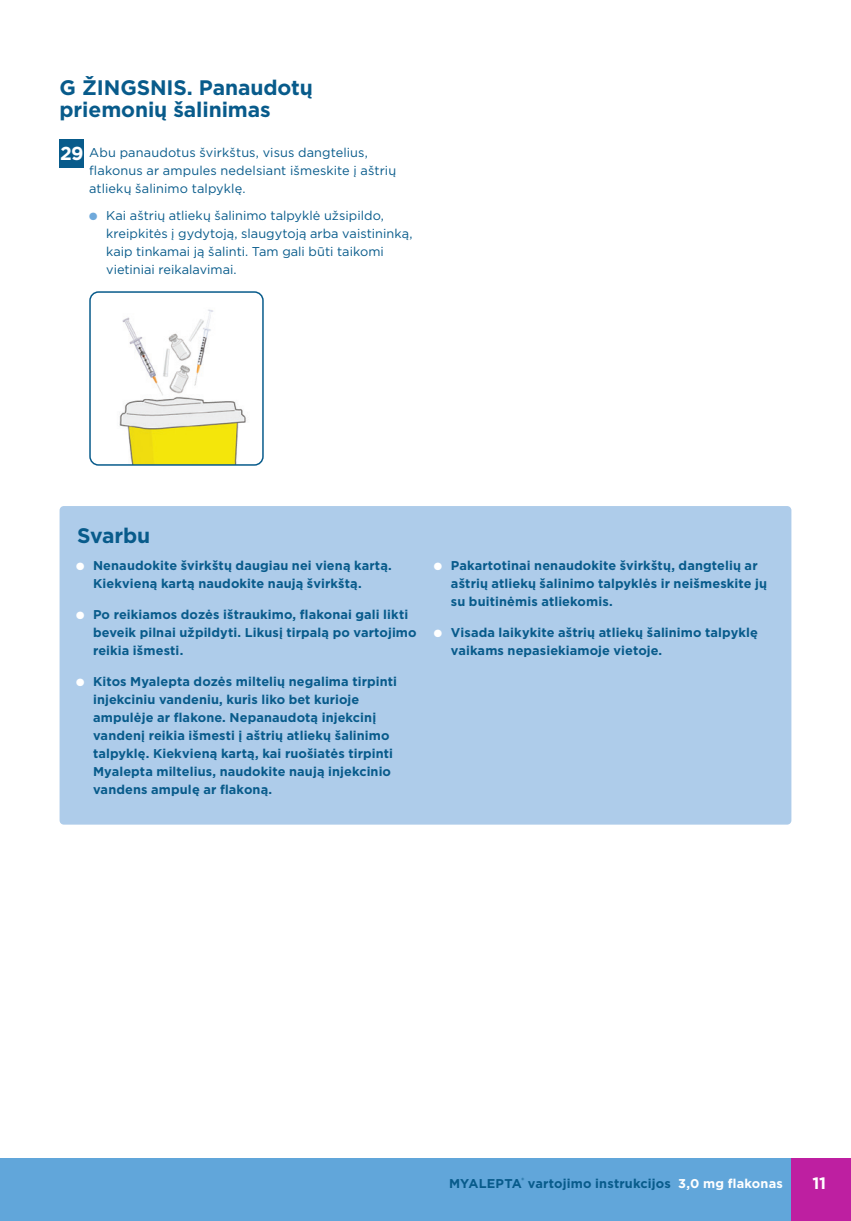
<style>
.page{position:relative;width:851px;height:1221px;background:#fff}
.page>*{position:absolute;margin:0;border:0;box-sizing:border-box;transform-origin:0 0}
.Subhead{font:700 21px/22.5px "Gotham";letter-spacing:-.005em;color:#085b8b}
.t1{font:700 18.75px "Gotham";color:#fff}
.t2{font:700 16.5px "Gotham";color:#fff}
.t3{font:700 12.75px/18px "Gotham";letter-spacing:.01em;color:#085b8b}
.t4{font:12.75px/18px "Gotham";letter-spacing:.005em;color:#085b8b}
.s1{color:#6fa9db}
.s2{color:#fff}
</style>
<div class="page">
<div style="left:0;top:1158px;width:850px;height:62px;background:#61a6da"></div>
<div style="left:791px;top:1158px;width:59px;height:62px;background:#be1fa1"></div>
<div style="left:60px;top:139px;width:24px;height:28px;background:#085b8b"></div>
<div style="left:60px;top:506px;width:731px;height:318px;background:#aeccea;border-radius:4px"></div>
<img style="left:90px;top:294px;width:173px;height:171px">
<div style="left:89px;top:291px;width:175px;height:174px;border:2px solid #085b8b;border-radius:9px"></div>
<p class="Subhead" style="left:60px;top:76px;width:255px">G ŽINGSNIS. Panaudotų priemonių šalinimas</p>
<p class="t4" style="left:89px;top:143px;width:308px">Abu panaudotus švirkštus, visus dangtelius, flakonus ar ampules nedelsiant išmeskite į aštrių atliekų šalinimo talpyklę.</p>
<p class="t4" style="left:106px;top:206px;width:307px;text-indent:-17px"><span class="s1">●</span> Kai aštrių atliekų šalinimo talpyklė užsipildo, kreipkitės į gydytoją, slaugytoją arba vaistininką, kaip tinkamai ją šalinti. Tam gali būti taikomi vietiniai reikalavimai.</p>
<p class="t1" style="left:60px;top:142px;width:25px">29</p>
<p class="Subhead" style="left:77px;top:524px;width:75px">Svarbu</p>
<p class="t3" style="left:93px;top:556px;width:300px;text-indent:-17px"><span class="s2">●</span> Nenaudokite švirkštų daugiau nei vieną kartą.<br>Kiekvieną kartą naudokite naują švirkštą.</p>
<p class="t3" style="left:93px;top:605px;width:325px;text-indent:-17px"><span class="s2">●</span> Po reikiamos dozės ištraukimo, flakonai gali likti beveik pilnai užpildyti. Likusį tirpalą po vartojimo reikia išmesti.</p>
<p class="t3" style="left:93px;top:672px;width:305px;text-indent:-17px"><span class="s2">●</span> Kitos Myalepta dozės miltelių negalima tirpinti injekciniu vandeniu, kuris liko bet kurioje ampulėje ar flakone. Nepanaudotą injekcinį vandenį reikia išmesti į aštrių atliekų šalinimo talpyklę. Kiekvieną kartą, kai ruošiatės tirpinti Myalepta miltelius, naudokite naują injekcinio vandens ampulę ar flakoną.</p>
<p class="t3" style="left:451px;top:556px;width:318px;text-indent:-17px"><span class="s2">●</span> Pakartotinai nenaudokite švirkštų, dangtelių ar aštrių atliekų šalinimo talpyklės ir neišmeskite jų su buitinėmis atliekomis.</p>
<p class="t3" style="left:451px;top:623px;width:308px;text-indent:-17px"><span class="s2">●</span> Visada laikykite aštrių atliekų šalinimo talpyklę vaikams nepasiekiamoje vietoje.</p>
<p class="t3" style="left:449px;top:1173px;width:335px">MYALEPTA<sup>®</sup> vartojimo instrukcijos <span class="s2">3,0 mg flakonas</span></p>
<p class="t2" style="left:812px;top:1172px;width:15px">11</p>
</div>
